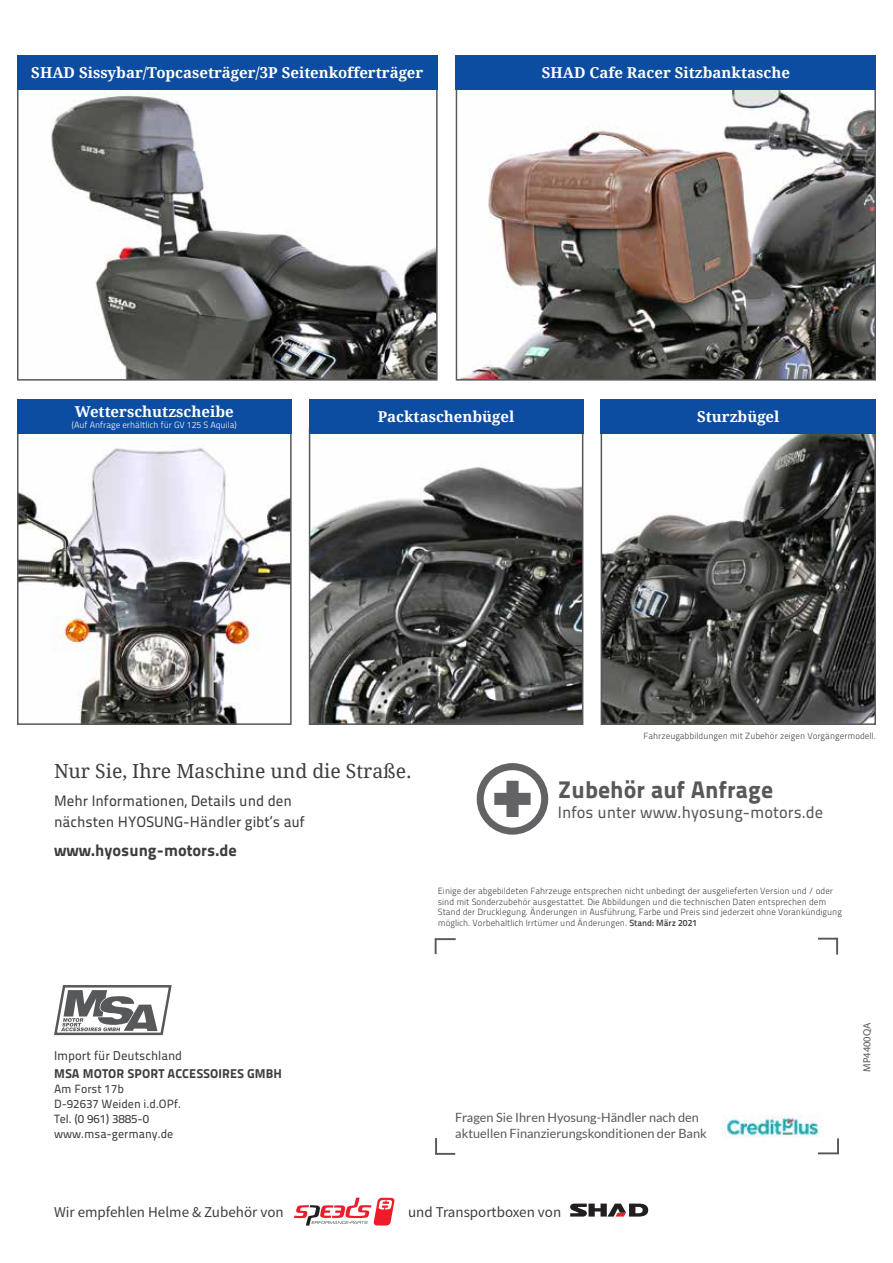
<style>
.page{position:relative;width:893px;height:1263px;background:#fff}
.page>*{position:absolute;margin:0;border:0;box-sizing:border-box;transform-origin:0 0}
.t1{font:24px "Titillium Maps 26 L 999 wt";color:#57585a}
.t2{font:19.5px "Droid Serif";color:#3e3e3f}
.t3{font:16.5px "Titillium Maps 26 L 500 wt";color:#57585a}
.t4{font:16.5px "Titillium Maps 26 L 999 wt";color:#3e3e3f}
.t5{font:700 15px "Droid Serif";color:#fff}
.t6{font:15px/21px "Titillium Maps 26 L 500 wt";color:#3e3e3f}
.t7{font:15px "Source Sans Pro";color:#3e3e3f}
.t8{font:12.75px/15.3px "Lato";color:#57585a}
.t9{font:12.75px "Titillium Maps 26 L 999 wt";letter-spacing:.01em;color:#3e3e3f}
.t10{font:12.75px "Titillium Maps 26 L 500 wt";color:#3e3e3f}
.t11{font:12px/15px "Titillium Maps 26 L 500 wt";color:#3e3e3f}
.t12{font:10.5px "Myriad Pro";color:#57585a}
.t13{font:9px/10.8px "Titillium Maps 26 L 250 wt";color:#3e3e3f}
.t14{font:9px "Titillium Maps 26 L 250 wt";color:#fff}
.s1{font-family:"Titillium Maps 26 L 750 wt"}
</style>
<div class="page">
<svg style="left:434px;top:938px;width:22px;height:17px"></svg>
<svg style="left:818px;top:937px;width:21px;height:18px"></svg>
<svg style="left:435px;top:1137px;width:21px;height:18px"></svg>
<svg style="left:818px;top:1138px;width:21px;height:17px"></svg>
<svg style="left:54px;top:985px;width:118px;height:50px"></svg>
<img style="left:604px;top:434px;width:269px;height:288px">
<div style="left:601px;top:427px;width:275px;height:298px;border:2px solid #57585a"></div>
<img style="left:312px;top:467px;width:268px;height:255px">
<div style="left:309px;top:427px;width:274px;height:298px;border:2px solid #57585a"></div>
<img style="left:20px;top:448px;width:269px;height:274px">
<div style="left:17px;top:427px;width:275px;height:298px;border:2px solid #57585a"></div>
<img style="left:459px;top:89px;width:414px;height:289px">
<div style="left:456px;top:83px;width:420px;height:298px;border:2px solid #57585a"></div>
<img style="left:20px;top:89px;width:415px;height:289px">
<div style="left:17px;top:83px;width:421px;height:298px;border:2px solid #57585a"></div>
<svg style="left:570px;top:1203px;width:78px;height:13px"></svg>
<svg style="left:294px;top:1197px;width:101px;height:28px"></svg>
<svg style="left:477px;top:763px;width:71px;height:72px"></svg>
<div style="left:17px;top:55px;width:421px;height:34px;background:#0d4da1"></div>
<div style="left:456px;top:55px;width:420px;height:34px;background:#0d4da1"></div>
<div style="left:601px;top:400px;width:275px;height:34px;background:#0d4da1"></div>
<div style="left:17px;top:400px;width:275px;height:34px;background:#0d4da1"></div>
<div style="left:309px;top:400px;width:274px;height:34px;background:#0d4da1"></div>
<img style="left:723px;top:1115px;width:99px;height:23px">
<h3 class="t5" style="left:31px;top:63px;width:394px">SHAD Sissybar/Topcaseträger/3P Seitenkofferträger</h3>
<h3 class="t5" style="left:542px;top:63px;width:250px">SHAD Cafe Racer Sitzbanktasche</h3>
<h3 class="t5" style="left:75px;top:402px;width:160px">Wetterschutzscheibe</h3>
<h3 class="t5" style="left:697px;top:408px;width:84px">Sturzbügel</h3>
<p class="t14" style="left:72px;top:418px;width:167px">(Auf Anfrage erhältlich für GV 125 S Aquila)</p>
<h3 class="t5" style="left:378px;top:408px;width:138px">Packtaschenbügel</h3>
<h2 class="t2" style="left:54px;top:759px;width:359px">Nur Sie, Ihre Maschine und die Straße.</h2>
<h3 class="t6" style="left:54px;top:789px;width:252px">Mehr Informationen, Details und den nächsten HYOSUNG-Händler gibt‘s auf</h3>
<h3 class="t4" style="left:54px;top:837px;width:184px">www.hyosung-motors.de</h3>
<p class="t13" style="left:643px;top:730px;width:234px">Fahrzeugabbildungen mit Zubehör zeigen Vorgängermodell.</p>
<h1 class="t1" style="left:558px;top:771px;width:217px">Zubehör auf Anfrage</h1>
<h3 class="t3" style="left:558px;top:800px;width:267px">Infos unter www.hyosung-motors.de</h3>
<p class="t13" style="left:438px;top:885px;width:406px">Einige der abgebildeten Fahrzeuge entsprechen nicht unbedingt der ausgelieferten Version und / oder sind mit Sonderzubehör ausgestattet. Die Abbildungen und die technischen Daten entsprechen dem Stand der Drucklegung. Änderungen in Ausführung, Farbe und Preis sind jederzeit ohne Vorankündigung möglich. Vorbehaltlich Irrtümer und Änderungen. <span class="s1">Stand: März 2021</span></p>
<h3 class="t10" style="left:54px;top:1046px;width:130px">Import für Deutschland</h3>
<h3 class="t9" style="left:54px;top:1064px;width:230px">MSA MOTOR SPORT ACCESSOIRES GMBH</h3>
<h3 class="t11" style="left:54px;top:1081px;width:129px">Am Forst 17b<br>D-92637 Weiden i.d.OPf.<br>Tel. (0 961) 3885-0 www.msa-germany.de</h3>
<h3 class="t8" style="left:455px;top:1110px;width:253px">Fragen Sie Ihren Hyosung-Händler nach den aktuellen Finanzierungskonditionen der Bank</h3>
<p class="t12" style="left:860px;top:1072px;width:51px;rotate:-90deg">MP4400QA</p>
<h3 class="t7" style="left:54px;top:1202px;width:231px">Wir empfehlen Helme &amp; Zubehör von</h3>
<h3 class="t7" style="left:408px;top:1202px;width:155px">und Transportboxen von</h3>
</div>
